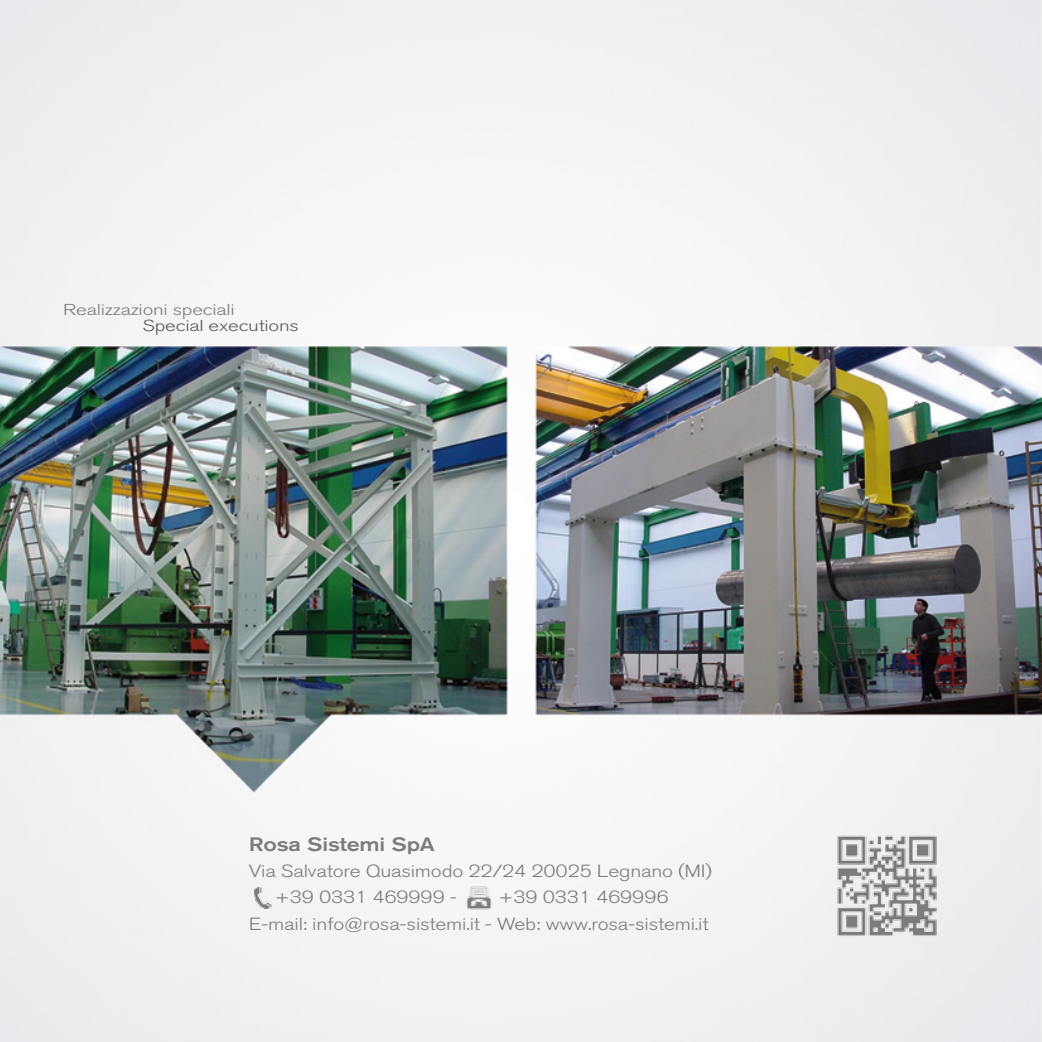
<style>
.page{position:relative;width:1042px;height:1042px;background:#fff}
.page>*{position:absolute;margin:0;border:0;box-sizing:border-box;transform-origin:0 0}
.t1{font:500 19.25px "Akzidenz Grotesk BQ";letter-spacing:-.01em;color:#7b7d7c;scale:1.2 1}
.t2{font:300 17.5px/26.2px "Akzidenz Grotesk BQ";letter-spacing:-.01em;color:#7b7d7c;scale:1.2 1}
.t3{font:300 15.75px "Akzidenz Grotesk BQ";letter-spacing:-.01em;color:#7b7d7c;scale:1.3 1}
.t4{font:300 15.75px "Akzidenz Grotesk BQ";letter-spacing:-.01em;color:#57595a;scale:1.3 1}
</style>
<div class="page">
<img style="left:0;top:0;width:1042px;height:1042px">
<img style="left:466px;top:885px;width:25px;height:25px">
<img style="left:255px;top:887px;width:16px;height:22px">
<img style="left:822px;top:821px;width:129px;height:129px">
<p class="t3" style="left:63px;top:301px;width:133px">Realizzazioni speciali</p>
<p class="t4" style="left:143px;top:317px;width:122px">Special executions</p>
<p class="t1" style="left:249px;top:832px;width:157px">Rosa Sistemi SpA</p>
<p class="t2" style="left:275px;top:858px;width:366px;text-indent:-26px">Via Salvatore Quasimodo 22/24 20025 Legnano (MI) +39 0331 469999 -</p>
<p class="t2" style="left:249px;top:884px;width:385px;text-indent:250px">+39 0331 469996<br>E-mail: info@rosa-sistemi.it - Web: www.rosa-sistemi.it</p>
</div>
